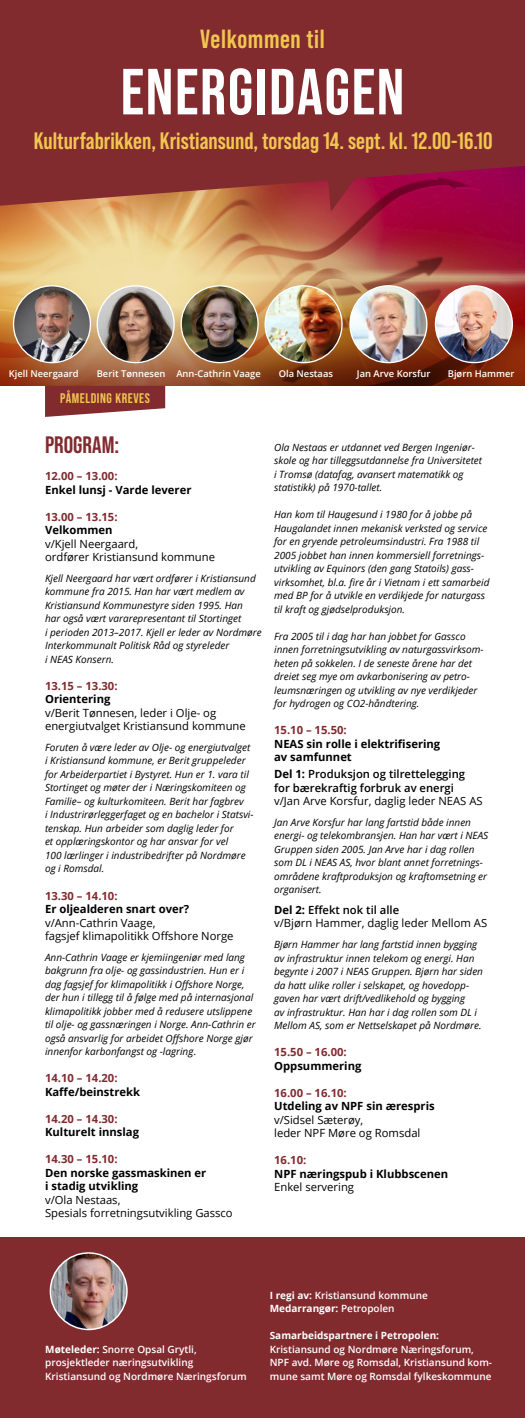
<style>
.page{position:relative;width:525px;height:1418px;background:#fff}
.page>*{position:absolute;margin:0;border:0;box-sizing:border-box;transform-origin:0 0}
.t1{font:700 65px "Bebas Neue Pro";letter-spacing:.025em;color:#fff}
.t2{font:700 26.25px "Bebas Neue Pro";letter-spacing:.025em;color:#f1c650}
.t3{font:700 23.75px "Bebas Neue Pro";color:#f1c650}
.t4{font:700 23.75px "Bebas Neue Pro";color:#812b2f}
.t5{font:700 13.88px "Bebas Neue Pro";letter-spacing:.04em;color:#f1c650}
.t6{font:11.25px/13.5px "Open Sans";color:#000}
.t7{font:700 11.25px/13.5px "Open Sans";color:#000}
.t8{font:700 11.25px "Open Sans";color:#812b2f}
.t9{font:600 11.25px/13.5px "Open Sans";color:#000}
.t10{font:italic 10px/13.5px "Open Sans";color:#000}
.t11{font:600 10px/13.5px "Open Sans";color:#fff}
.t12{font:700 10px "Open Sans";color:#fff}
.t13{font:600 9.38px "Open Sans";color:#fff}
.s1{font-style:normal}
.s2{font-weight:700}
.s3{font-weight:600}
</style>
<div class="page">
<img style="left:0;top:212px;width:524px;height:85px">
<svg style="left:0;top:297px;width:524px;height:89px;background:#96522d"></svg>
<img style="left:14px;top:286px;width:76px;height:76px;border-radius:38px">
<div style="left:13px;top:285px;width:78px;height:78px;border:1px solid #fff;border-radius:50%"></div>
<img style="left:97px;top:286px;width:77px;height:76px;border-radius:38px">
<div style="left:96px;top:285px;width:79px;height:78px;border:1px solid #fff;border-radius:50%"></div>
<img style="left:181px;top:286px;width:77px;height:76px;border-radius:38px">
<div style="left:180px;top:285px;width:78px;height:78px;border:1px solid #fff;border-radius:50%"></div>
<img style="left:265px;top:286px;width:77px;height:76px;border-radius:38px">
<div style="left:264px;top:285px;width:78px;height:78px;border:1px solid #fff;border-radius:50%"></div>
<img style="left:350px;top:286px;width:76px;height:76px;border-radius:38px">
<div style="left:349px;top:285px;width:78px;height:78px;border:1px solid #fff;border-radius:50%"></div>
<img style="left:435px;top:286px;width:77px;height:76px;border-radius:38px">
<div style="left:434px;top:285px;width:78px;height:78px;border:1px solid #fff;border-radius:50%"></div>
<svg style="left:0;top:0;width:524px;height:212px;background:#862c31"></svg>
<svg style="left:45px;top:386px;width:120px;height:31px;background:#92494c"></svg>
<div style="left:0;top:1237px;width:524px;height:180px;background:#812b2f"></div>
<img style="left:50px;top:1252px;width:77px;height:77px;border-radius:38px">
<div style="left:50px;top:1252px;width:78px;height:78px;border:1px solid #fff;border-radius:50%"></div>
<h2 class="t2" style="left:200px;top:24px;width:126px">Velkommen til</h2>
<h1 class="t1" style="left:120px;top:55px;width:285px">ENERGIDAGEN</h1>
<h3 class="t3" style="left:34px;top:127px;width:460px">Kulturfabrikken, Kristiansund, torsdag 14. sept. kl. 12.00-16.10</h3>
<p class="t13" style="left:9px;top:367px;width:71px">Kjell Neergaard</p>
<p class="t13" style="left:97px;top:367px;width:165px">Berit Tønnesen Ann-Cathrin Vaage</p>
<p class="t13" style="left:278px;top:367px;width:56px">Ola Nestaas</p>
<p class="t13" style="left:357px;top:367px;width:75px">Jan Arve Korsfur</p>
<p class="t13" style="left:447px;top:367px;width:68px">Bjørn Hammer</p>
<h3 class="t5" style="left:60px;top:390px;width:91px">PÅMELDING KREVES</h3>
<h3 class="t4" style="left:45px;top:431px;width:76px">PROGRAM:</h3>
<p class="t8" style="left:45px;top:468px;width:74px">12.00 – 13.00:</p>
<p class="t7" style="left:45px;top:482px;width:148px">Enkel lunsj - Varde leverer</p>
<p class="t8" style="left:45px;top:508px;width:74px">13.00 – 13.15:</p>
<p class="t7" style="left:45px;top:523px;width:69px">Velkommen</p>
<p class="t6" style="left:45px;top:536px;width:171px">v/Kjell Neergaard,<br>ordfører Kristiansund kommune</p>
<p class="t10" style="left:45px;top:571px;width:218px">Kjell Neergaard har vært ordfører i Kristiansund kommune fra 2015. Han har vært medlem av Kristiansund Kommunestyre siden 1995. Han<br>har også vært vararepresentant til Stortinget<br>i perioden 2013–2017. Kjell er leder av Nordmøre Interkommunalt Politisk Råd og styreleder<br>i NEAS Konsern.</p>
<p class="t8" style="left:45px;top:677px;width:74px">13.15 – 13.30:</p>
<p class="t7" style="left:45px;top:692px;width:67px">Orientering</p>
<p class="t6" style="left:45px;top:705px;width:202px">v/Berit Tønnesen, leder i Olje- og energiutvalget Kristiansund kommune</p>
<p class="t10" style="left:45px;top:740px;width:210px">Foruten å være leder av Olje- og energiutvalget i Kristiansund kommune, er Berit gruppeleder for Arbeiderpartiet i Bystyret. Hun er 1. vara til Stortinget og møter der i Næringskomiteen og Familie– og kulturkomiteen. Berit har fagbrev<br>i Industrirørleggerfaget og en bachelor i Statsvi&shy;tenskap. Hun arbeider som daglig leder for<br>et opplæringskontor og har ansvar for vel<br>100 lærlinger i industribedrifter på Nordmøre og i Romsdal.</p>
<p class="t8" style="left:45px;top:887px;width:74px">13.30 – 14.10:</p>
<p class="t7" style="left:45px;top:901px;width:146px">Er oljealderen snart over?</p>
<p class="t6" style="left:45px;top:915px;width:190px">v/Ann-Cathrin Vaage,<br>fagsjef klimapolitikk Offshore Norge</p>
<p class="t10" style="left:45px;top:950px;width:212px">Ann-Cathrin Vaage er kjemiingeniør med lang bakgrunn fra olje- og gassindustrien. Hun er i dag fagsjef for klimapolitikk i Offshore Norge, der hun i tillegg til å følge med på internasjonal klimapolitikk jobber med å redusere utslippene til olje- og gassnæringen i Norge. Ann-Cathrin er også ansvarlig for arbeidet Offshore Norge gjør innenfor karbonfangst og -lagring<span class="s1">.</span></p>
<p class="t8" style="left:45px;top:1070px;width:74px">14.10 – 14.20:</p>
<p class="t7" style="left:45px;top:1084px;width:97px">Kaffe/beinstrekk</p>
<p class="t8" style="left:45px;top:1110px;width:74px">14.20 – 14.30:</p>
<p class="t7" style="left:45px;top:1125px;width:95px">Kulturelt innslag</p>
<p class="t8" style="left:45px;top:1151px;width:74px">14.30 – 15.10:</p>
<p class="t7" style="left:45px;top:1165px;width:163px">Den norske gassmaskinen er i stadig utvikling</p>
<p class="t6" style="left:45px;top:1192px;width:189px">v/Ola Nestaas,<br>Spesials forretningsutvikling Gassco</p>
<p class="t10" style="left:274px;top:440px;width:209px">Ola Nestaas er utdannet ved Bergen Ingeniør&shy;skole og har tilleggsutdannelse fra Universitetet i Tromsø (datafag, avansert matematikk og statistikk) på 1970-tallet.</p>
<p class="t10" style="left:274px;top:507px;width:217px">Han kom til Haugesund i 1980 for å jobbe på Haugalandet innen mekanisk verksted og service for en gryende petroleumsindustri. Fra 1988 til 2005 jobbet han innen kommersiell forretnings&shy;utvikling av Equinors (den gang Statoils) gass&shy;virksomhet, bl.a. fire år i Vietnam i ett samarbeid med BP for å utvikle en verdikjede for naturgass til kraft og gjødselproduksjon.</p>
<p class="t10" style="left:274px;top:629px;width:211px">Fra 2005 til i dag har han jobbet for Gassco innen forretningsutvikling av naturgassvirksom&shy;heten på sokkelen. I de seneste årene har det dreiet seg mye om avkarbonisering av petro&shy;leumsnæringen og utvikling av nye verdikjeder for hydrogen og CO2-håndtering.</p>
<p class="t8" style="left:274px;top:722px;width:74px">15.10 – 15.50:</p>
<p class="t7" style="left:274px;top:736px;width:167px">NEAS sin rolle i elektrifisering av samfunnet</p>
<p class="t9" style="left:274px;top:767px;width:192px"><span class="s2">Del 1:</span> Produksjon og tilrettelegging for bærekraftig forbruk av energi</p>
<p class="t6" style="left:274px;top:794px;width:210px">v/Jan Arve Korsfur, daglig leder NEAS AS</p>
<p class="t10" style="left:274px;top:815px;width:215px">Jan Arve Korsfur har lang fartstid både innen energi- og telekombransjen. Han har vært i NEAS Gruppen siden 2005. Jan Arve har i dag rollen som DL i NEAS AS, hvor blant annet forretnings&shy;områdene kraftproduksjon og kraftomsetning er organisert.</p>
<p class="t6" style="left:274px;top:902px;width:214px"><span class="s2">Del 2:</span> <span class="s3">Effekt nok til alle<br></span>v/Bjørn Hammer, daglig leder Mellom AS</p>
<p class="t10" style="left:274px;top:937px;width:210px">Bjørn Hammer har lang fartstid innen bygging av infrastruktur innen telekom og energi. Han begynte i 2007 i NEAS Gruppen. Bjørn har siden da hatt ulike roller i selskapet, og hovedopp&shy;gaven har vært drift/vedlikehold og bygging<br>av infrastruktur. Han har i dag rollen som DL i Mellom AS, som er Nettselskapet på Nordmøre.</p>
<p class="t8" style="left:274px;top:1044px;width:74px">15.50 – 16.00:</p>
<p class="t7" style="left:274px;top:1058px;width:89px">Oppsummering</p>
<p class="t8" style="left:274px;top:1084px;width:74px">16.00 – 16.10:</p>
<p class="t7" style="left:274px;top:1098px;width:162px">Utdeling av NPF sin ærespris</p>
<p class="t6" style="left:274px;top:1112px;width:148px">v/Sidsel Sæterøy,<br>leder NPF Møre og Romsdal</p>
<p class="t8" style="left:274px;top:1152px;width:34px">16.10:</p>
<p class="t7" style="left:274px;top:1166px;width:175px">NPF næringspub i Klubbscenen</p>
<p class="t6" style="left:274px;top:1179px;width:81px">Enkel servering</p>
<p class="t11" style="left:45px;top:1341px;width:203px"><span class="s2">Møteleder:</span> Snorre Opsal Grytli, prosjektleder næringsutvikling<br>Kristiansund og Nordmøre Næringsforum</p>
<p class="t11" style="left:269px;top:1288px;width:159px"><span class="s2">I regi av:</span> Kristiansund kommune<br><span class="s2">Medarrangør:</span> Petropolen</p>
<p class="t12" style="left:269px;top:1328px;width:171px">Samarbeidspartnere i Petropolen:</p>
<p class="t11" style="left:269px;top:1342px;width:224px">Kristiansund og Nordmøre Næringsforum,<br>NPF avd. Møre og Romsdal, Kristiansund kom&shy;mune samt Møre og Romsdal fylkeskommune</p>
</div>
